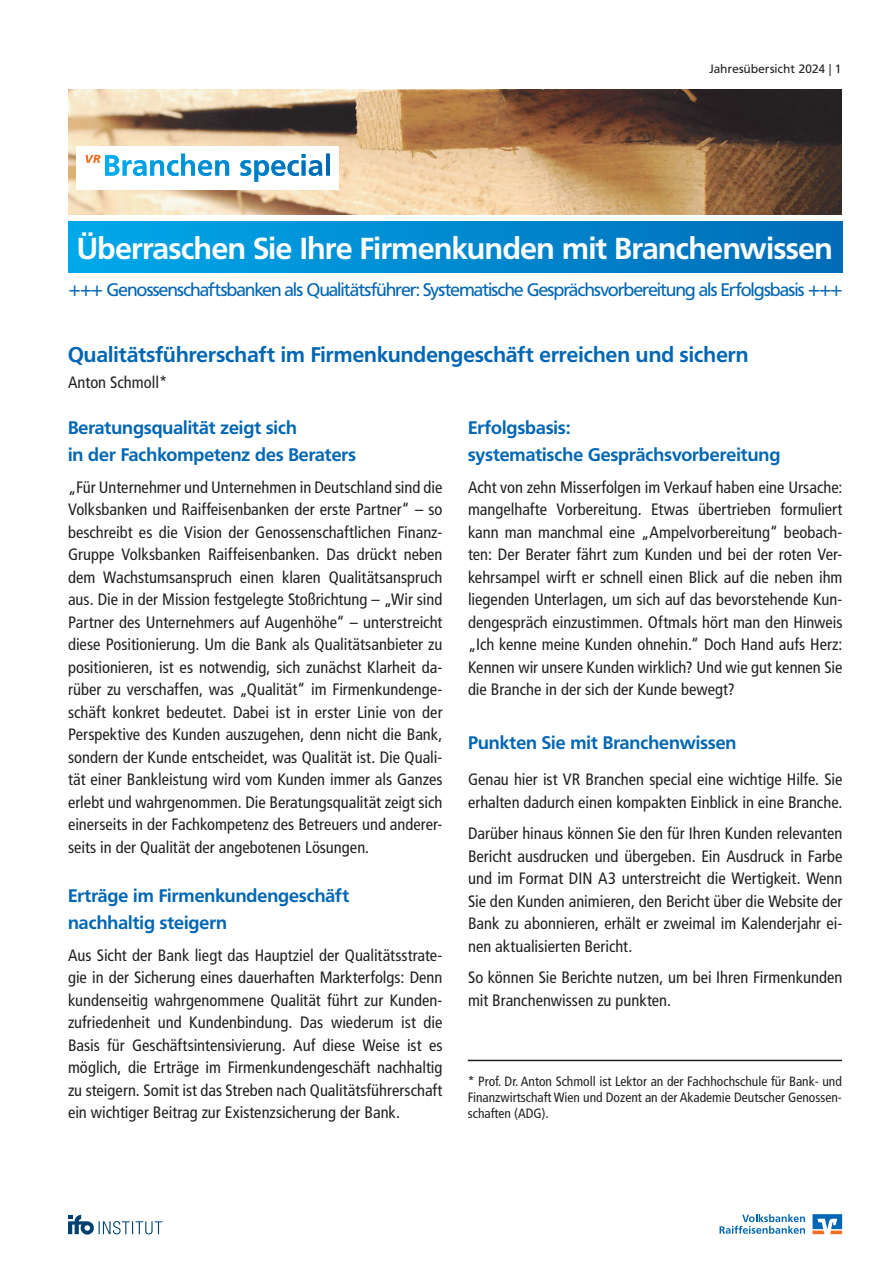
<style>
.page{position:relative;width:893px;height:1263px;background:#fff}
.page>*{position:absolute;margin:0;border:0;box-sizing:border-box;transform-origin:0 0}
.Titel{font:700 30px "Frutiger VR";letter-spacing:-.01em;color:#fff}
.Zwischen-Headline_Ti{font:700 21px "Frutiger VR";letter-spacing:.005em;color:#0166b3}
.Normal_Titel{font:700 18px/27px "Frutiger VR";color:#0166b3}
.Ticker{font:18px "Frutiger VR";letter-spacing:-.035em;color:#0166b3}
.Normal_Titel-2{font:condensed 16.5px/22.5px "Frutiger LT Pro";color:#231f20;text-align:justify}
.t1{font:condensed 13.5px/16.2px "Frutiger LT Pro";color:#231f20;text-align:justify}
.t2{font:12px "Frutiger VR";letter-spacing:.035em;color:#231f20}
</style>
<div class="page">
<svg style="left:68px;top:1215px;width:94px;height:19px"></svg>
<svg style="left:812px;top:1214px;width:30px;height:20px"></svg>
<svg style="left:719px;top:1214px;width:86px;height:20px"></svg>
<img style="left:68px;top:89px;width:774px;height:126px">
<div style="left:69px;top:221px;width:774px;height:51px;background:linear-gradient(to right,#00a8ea,#006cb7)"></div>
<div style="left:76px;top:146px;width:263px;height:44px;background:#fff"></div>
<svg style="left:86px;top:154px;width:244px;height:28px"></svg>
<hr style="left:468px;top:1060px;width:374px;height:1px;background:#231f20">
<p class="t2" style="left:709px;top:62px;width:134px">Jahresübersicht 2024 | 1</p>
<p class="Titel" style="left:77px;top:230px;width:757px">Überraschen Sie Ihre Firmenkunden mit Branchenwissen</p>
<p class="Ticker" style="left:69px;top:279px;width:775px">+++ Genossenschaftsbanken als Qualitätsführer: Systematische Gesprächsvorbereitung als Erfolgsbasis +++</p>
<p class="Zwischen-Headline_Ti" style="left:68px;top:342px;width:682px">Qualitätsführerschaft im Firmenkundengeschäft erreichen und sichern</p>
<p class="Normal_Titel-2" style="left:68px;top:371px;width:101px">Anton Schmoll*</p>
<p class="Normal_Titel" style="left:68px;top:414px;width:290px">Beratungsqualität zeigt sich<br>in der Fachkompetenz des Beraters</p>
<p class="Normal_Titel-2" style="left:68px;top:476px;width:376px">„Für Unternehmer und Unternehmen in Deutschland sind die Volksbanken und Raiffeisenbanken der erste Partner“ – so beschreibt es die Vision der Genossenschaftlichen Finanz-Gruppe Volksbanken Raiffeisenbanken. Das drückt neben dem Wachstumsanspruch einen klaren Qualitätsanspruch aus. Die in der Mission festgelegte Stoßrichtung – „Wir sind Partner des Unternehmers auf Augenhöhe“ – unterstreicht diese Positionierung. Um die Bank als Qualitätsanbieter zu positionieren, ist es notwendig, sich zunächst Klarheit da&shy;rüber zu verschaffen, was „Qualität“ im Firmenkundenge&shy;schäft konkret bedeutet. Dabei ist in erster Linie von der Perspektive des Kunden auszugehen, denn nicht die Bank, sondern der Kunde entscheidet, was Qualität ist. Die Quali&shy;tät einer Bankleistung wird vom Kunden immer als Ganzes erlebt und wahrgenommen. Die Beratungsqualität zeigt sich einerseits in der Fachkompetenz des Betreuers und anderer&shy;seits in der Qualität der angebotenen Lösungen.</p>
<p class="Normal_Titel" style="left:68px;top:882px;width:283px">Erträge im Firmenkundengeschäft nachhaltig steigern</p>
<p class="Normal_Titel-2" style="left:68px;top:944px;width:376px">Aus Sicht der Bank liegt das Hauptziel der Qualitätsstrate&shy;gie in der Sicherung eines dauerhaften Markterfolgs: Denn kundenseitig wahrgenommene Qualität führt zur Kunden&shy;zufriedenheit und Kundenbindung. Das wiederum ist die Basis für Geschäftsintensivierung. Auf diese Weise ist es möglich, die Erträge im Firmenkundengeschäft nachhaltig zu steigern. Somit ist das Streben nach Qualitätsführerschaft ein wichtiger Beitrag zur Existenzsicherung der Bank.</p>
<p class="Normal_Titel" style="left:468px;top:414px;width:314px">Erfolgsbasis:<br>systematische Gesprächsvorbereitung</p>
<p class="Normal_Titel-2" style="left:468px;top:476px;width:376px">Acht von zehn Misserfolgen im Verkauf haben eine Ursache: mangelhafte Vorbereitung. Etwas übertrieben formuliert kann man manchmal eine „Ampelvorbereitung“ beobach&shy;ten: Der Berater fährt zum Kunden und bei der roten Ver&shy;kehrsampel wirft er schnell einen Blick auf die neben ihm liegenden Unterlagen, um sich auf das bevorstehende Kun&shy;dengespräch einzustimmen. Oftmals hört man den Hinweis „Ich kenne meine Kunden ohnehin.“ Doch Hand aufs Herz:<br>Kennen wir unsere Kunden wirklich? Und wie gut kennen Sie die Branche in der sich der Kunde bewegt?</p>
<p class="Normal_Titel" style="left:468px;top:729px;width:270px">Punkten Sie mit Branchenwissen</p>
<p class="Normal_Titel-2" style="left:468px;top:768px;width:376px">Genau hier ist VR Branchen special eine wichtige Hilfe. Sie erhalten dadurch einen kompakten Einblick in eine Branche.</p>
<p class="Normal_Titel-2" style="left:468px;top:822px;width:376px">Darüber hinaus können Sie den für Ihren Kunden relevanten Bericht ausdrucken und übergeben. Ein Ausdruck in Farbe und im Format DIN A3 unterstreicht die Wertigkeit. Wenn Sie den Kunden animieren, den Bericht über die Website der Bank zu abonnieren, erhält er zweimal im Kalenderjahr ei&shy;nen aktualisierten Bericht.</p>
<p class="Normal_Titel-2" style="left:468px;top:966px;width:376px">So können Sie Berichte nutzen, um bei Ihren Firmenkunden mit Branchenwissen zu punkten.</p>
<p class="t1" style="left:468px;top:1073px;width:376px">* Prof. Dr. Anton Schmoll ist Lektor an der Fachhochschule für Bank- und Finanzwirtschaft Wien und Dozent an der Akademie Deutscher Genossen&shy;schaften (ADG).</p>
</div>
